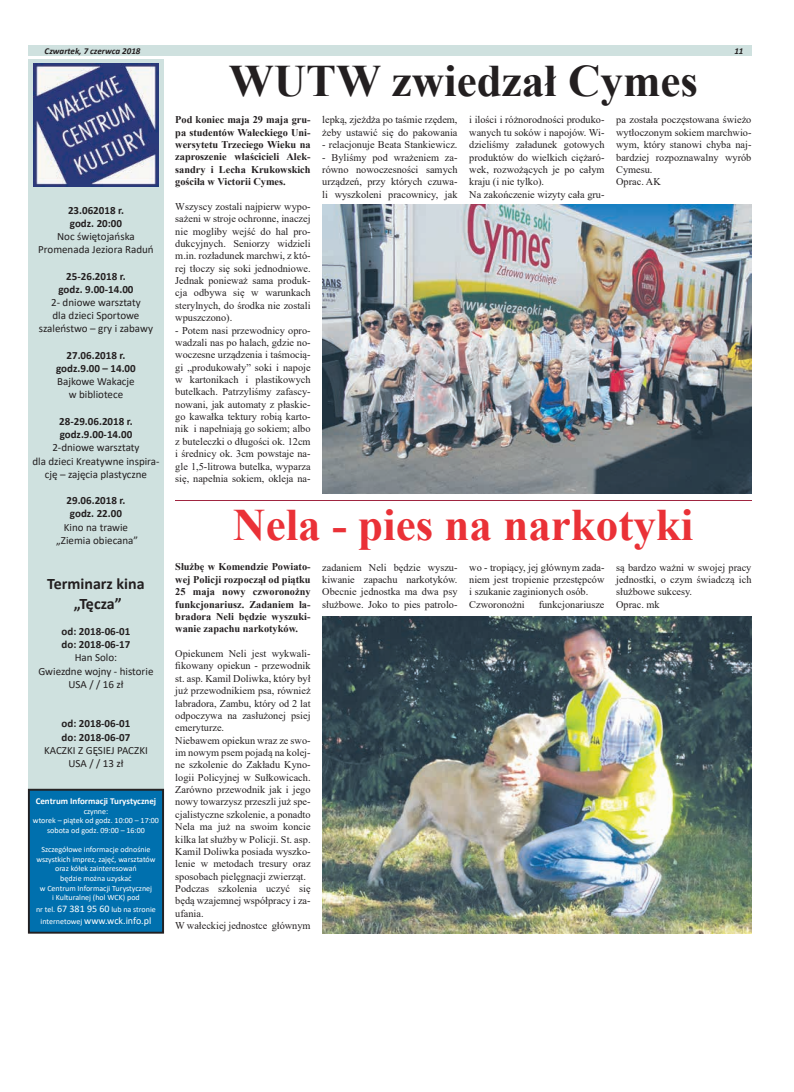
<style>
.page{position:relative;width:794px;height:1092px;background:#fff}
.page>*{position:absolute;margin:0;border:0;box-sizing:border-box;transform-origin:0 0}
.t1{font:700 45px "Times New Roman";color:#ea3137}
.t2{font:700 45px "Times New Roman";color:#231f20}
.t3{font:700 16px/19.2px "Calibri";color:#231f20;text-align:center}
.t4{font:11px/13.2px "Calibri";color:#231f20;text-align:center}
.t5{font:700 11px/13.2px "Calibri";color:#231f20}
.t6{font:10.3px/12.4px "Times New Roman";color:#231f20}
.t7{font:700 10.3px/12.4px "Times New Roman";color:#231f20;text-align:justify}
.t8{font:10px "Calibri";color:#fff}
.t9{font:700 9px "Calibri";color:#fff}
.t10{font:italic 700 9px "Calibri";color:#231f20}
.t11{font:8px/9.6px "Calibri";color:#fff;text-align:center}
.s1{font-size:10px}
.s2{font-size:8px}
</style>
<div class="page">
<div style="left:28px;top:45px;width:723px;height:11px;background:#cfe1df"></div>
<div style="left:28px;top:59px;width:136px;height:739px;background:#cfe1df"></div>
<img style="left:34px;top:63px;width:124px;height:124px">
<div style="left:28px;top:789px;width:136px;height:144px;background:#0070ae"></div>
<div style="left:29px;top:790px;width:134px;height:142px;border:1px solid #231f20"></div>
<img style="left:322px;top:205px;width:429px;height:288px">
<hr style="left:175px;top:500px;width:576px;height:1px;background:#a02540">
<img style="left:322px;top:616px;width:429px;height:317px">
<p class="t10" style="left:45px;top:44px;width:97px">Czwartek, 7 czerwca 2018</p>
<p class="t10" style="left:734px;top:44px;width:11px">11</p>
<p class="t5" style="left:68px;top:203px;width:57px">23.062018 r. godz. 20:00</p>
<p class="t4" style="left:38px;top:229px;width:117px">Noc świętojańska<br>Promenada Jeziora Raduń</p>
<p class="t5" style="left:58px;top:269px;width:77px;text-align:center">25-26.2018 r. godz. 9.00-14.00</p>
<p class="t4" style="left:39px;top:295px;width:116px">2- dniowe warsztaty<br>dla dzieci Sportowe szaleństwo – gry i zabawy</p>
<p class="t5" style="left:56px;top:348px;width:81px;text-align:center">27.06.2018 r. godz.9.00 – 14.00</p>
<p class="t4" style="left:57px;top:375px;width:79px">Bajkowe Wakacje w bibliotece</p>
<p class="t5" style="left:59px;top:414px;width:75px">28-29.06.2018 r. godz.9.00-14.00</p>
<p class="t4" style="left:32px;top:441px;width:129px">2-dniowe warsztaty<br>dla dzieci Kreatywne inspira&shy;cję – zajęcia plastyczne</p>
<p class="t5" style="left:67px;top:493px;width:60px;text-align:center">29.06.2018 r. godz. 22.00</p>
<p class="t4" style="left:56px;top:520px;width:83px">Kino na trawie „Ziemia obiecana”</p>
<h2 class="t3" style="left:47px;top:574px;width:99px">Terminarz kina „Tęcza”</h2>
<p class="t5" style="left:62px;top:624px;width:70px">od: 2018-06-01 do: 2018-06-17</p>
<p class="t4" style="left:38px;top:651px;width:116px">Han Solo:<br>Gwiezdne wojny - historie<br>USA / / 16 zł</p>
<p class="t5" style="left:62px;top:717px;width:70px">od: 2018-06-01 do: 2018-06-07</p>
<p class="t4" style="left:44px;top:743px;width:105px">KACZKI Z GĘSIEJ PACZKI<br>USA / / 13 zł</p>
<p class="t9" style="left:36px;top:794px;width:122px">Centrum Informacji Turystycznej</p>
<p class="t11" style="left:33px;top:806px;width:127px">czynne:<br>wtorek – piątek od godz. 10:00 – 17:00 sobota od godz. 09:00 – 16:00</p>
<p class="t11" style="left:36px;top:844px;width:121px">Szczegółowe informacje odnośnie wszystkich imprez, zajęć, warsztatów oraz kółek zainteresowań<br>będzie można uzyskać<br>w Centrum Informacji Turystycznej<br>i Kulturalnej (hol WCK) pod</p>
<p class="t11" style="left:36px;top:904px;width:121px">nr tel. <span class="s1">67 381 95 60</span> lub na stronie</p>
<p class="t8" style="left:41px;top:913px;width:112px"><span class="s2">internetowej</span> www.wck.info.pl</p>
<h1 class="t2" style="left:229px;top:49px;width:471px">WUTW zwiedzał Cymes</h1>
<p class="t7" style="left:175px;top:113px;width:137px">Pod koniec maja 29 maja gru&shy;pa studentów Wałeckiego Uni&shy;wersytetu Trzeciego Wieku na zaproszenie właścicieli Alek&shy;sandry i Lecha Krukowskich gościła w Victorii Cymes.</p>
<p class="t6" style="left:175px;top:200px;width:137px;text-align:justify">Wszyscy zostali najpierw wypo&shy;sażeni w stroje ochronne, inaczej nie mogliby wejść do hal pro&shy;dukcyjnych. Seniorzy widzieli m.in. rozładunek marchwi, z któ&shy;rej tłoczy się soki jednodniowe.<br>Jednak ponieważ sama produk&shy;cja odbywa się w warunkach sterylnych, do środka nie zostali wpuszczono).</p>
<p class="t6" style="left:175px;top:323px;width:137px;text-align:justify">- Potem nasi przewodnicy opro&shy;wadzali nas po halach, gdzie no&shy;woczesne urządzenia i taśmocią&shy;gi „produkowały” soki i napoje w kartonikach i plastikowych butelkach. Patrzyliśmy zafascy&shy;nowani, jak automaty z płaskie&shy;go kawałka tektury robią karto&shy;nik i napełniają go sokiem; albo z buteleczki o długości ok. 12cm i średnicy ok. 3cm powstaje na&shy;gle 1,5-litrowa butelka, wyparza się, napełnia sokiem, okleja na-</p>
<p class="t6" style="left:322px;top:113px;width:137px">lepką, zjeżdża po taśmie rzędem, żeby ustawić się do pakowania</p>
<p class="t6" style="left:322px;top:138px;width:137px">- relacjonuje Beata Stankiewicz.</p>
<p class="t6" style="left:322px;top:150px;width:137px;text-align:justify">- Byliśmy pod wrażeniem za&shy;równo nowoczesności samych urządzeń, przy których czuwa&shy;li wyszkoleni pracownicy, jak</p>
<p class="t6" style="left:469px;top:113px;width:137px">i ilości i różnorodności produko&shy;wanych tu soków i napojów. Wi&shy;dzieliśmy załadunek gotowych produktów do wielkich ciężaró&shy;wek, rozwożących je po całym kraju (i nie tylko).<br>Na zakończenie wizyty cała gru-</p>
<p class="t6" style="left:616px;top:113px;width:137px">pa została poczęstowana świeżo wytłoczonym sokiem marchwio&shy;wym, który stanowi chyba naj&shy;bardziej rozpoznawalny wyrób<br>Cymesu.<br>Oprac. AK</p>
<h1 class="t1" style="left:233px;top:492px;width:462px">Nela - pies na narkotyki</h1>
<p class="t7" style="left:175px;top:560px;width:137px">Służbę w Komendzie Powiato&shy;wej Policji rozpoczął od piątku 25 maja nowy czworonożny funkcjonariusz. Zadaniem la&shy;bradora Neli będzie wyszuki&shy;wanie zapachu narkotyków.</p>
<p class="t6" style="left:175px;top:647px;width:137px">Opiekunem Neli jest wykwali&shy;fikowany opiekun - przewodnik st. asp. Kamil Doliwka, który był już przewodnikiem psa, również labradora, Zambu, który od 2 lat odpoczywa na zasłużonej psiej emeryturze.<br>Niebawem opiekun wraz ze swo&shy;im nowym psem pojadą na kolej&shy;ne szkolenie do Zakładu Kyno&shy;logii Policyjnej w Sułkowicach.<br>Zarówno przewodnik jak i jego nowy towarzysz przeszli już spe&shy;cjalistyczne szkolenie, a ponadto<br>Nela ma już na swoim koncie kilka lat służby w Policji. St. asp.<br>Kamil Doliwka posiada wyszko&shy;lenie w metodach tresury oraz sposobach pielęgnacji zwierząt.<br>Podczas szkolenia uczyć się będą wzajemnej współpracy i za&shy;ufania.<br>W wałeckiej jednostce głównym</p>
<p class="t6" style="left:322px;top:560px;width:137px;text-align:justify">zadaniem Neli będzie wyszu&shy;kiwanie zapachu narkotyków.<br>Obecnie jednostka ma dwa psy służbowe. Joko to pies patrolo-</p>
<p class="t6" style="left:469px;top:560px;width:137px">wo - tropiący, jej głównym zada&shy;niem jest tropienie przestępców i szukanie zaginionych osób.<br>Czworonożni</p>
<p class="t6" style="left:616px;top:560px;width:137px">są bardzo ważni w swojej pracy jednostki, o czym świadczą ich służbowe sukcesy.<br>Oprac. mk</p>
<p class="t6" style="left:539px;top:597px;width:67px">funkcjonariusze</p>
</div>
